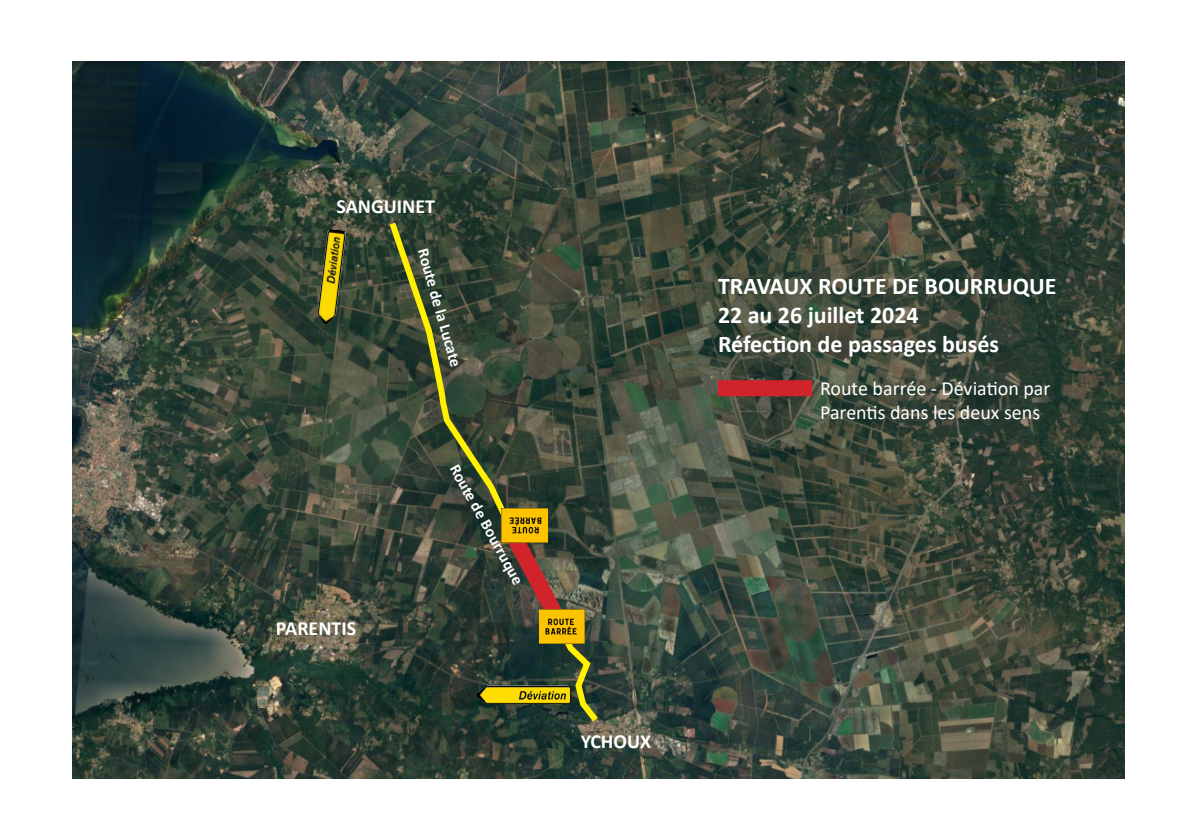
<style>
.page{position:relative;width:1191px;height:840px;background:#fff}
.page>*{position:absolute;margin:0;border:0;box-sizing:border-box;transform-origin:0 0}
.t1{font:700 24px "Calibri";color:#fff}
.t2{font:20px "Calibri";color:#fff}
.t3{font:700 20px "Calibri";color:#fff}
.t4{font:700 16px "Calibri";color:#fff}
</style>
<div class="page">
<img style="left:72px;top:62px;width:1052px;height:715px">
<svg style="left:385px;top:216px;width:219px;height:511px;background:#3a4735"></svg>
<svg style="left:493px;top:516px;width:84px;height:121px;background:#57443a"></svg>
<img style="left:502px;top:508px;width:45px;height:34px">
<img style="left:539px;top:609px;width:46px;height:34px">
<img style="left:318px;top:229px;width:28px;height:95px">
<img style="left:476px;top:685px;width:95px;height:18px">
<div style="left:718px;top:380px;width:94px;height:16px;background:#d1232a"></div>
<p class="t3" style="left:336px;top:192px;width:100px">SANGUINET</p>
<p class="t4" style="left:434px;top:246px;width:123px;rotate:74deg">Route de la Lucate</p>
<p class="t3" style="left:276px;top:613px;width:82px">PARENTIS</p>
<p class="t4" style="left:464px;top:459px;width:136px;rotate:61deg">Route de Bourruque</p>
<p class="t3" style="left:581px;top:726px;width:72px">YCHOUX</p>
<p class="t1" style="left:718px;top:269px;width:340px">TRAVAUX ROUTE DE BOURRUQUE</p>
<p class="t1" style="left:718px;top:298px;width:202px">22 au 26 juillet 2024</p>
<p class="t1" style="left:718px;top:326px;width:282px">Réfection de passages busés</p>
<p class="t2" style="left:820px;top:374px;width:232px">Route barrée - Déviation par</p>
<p class="t2" style="left:820px;top:398px;width:221px">Parentis dans les deux sens</p>
</div>
